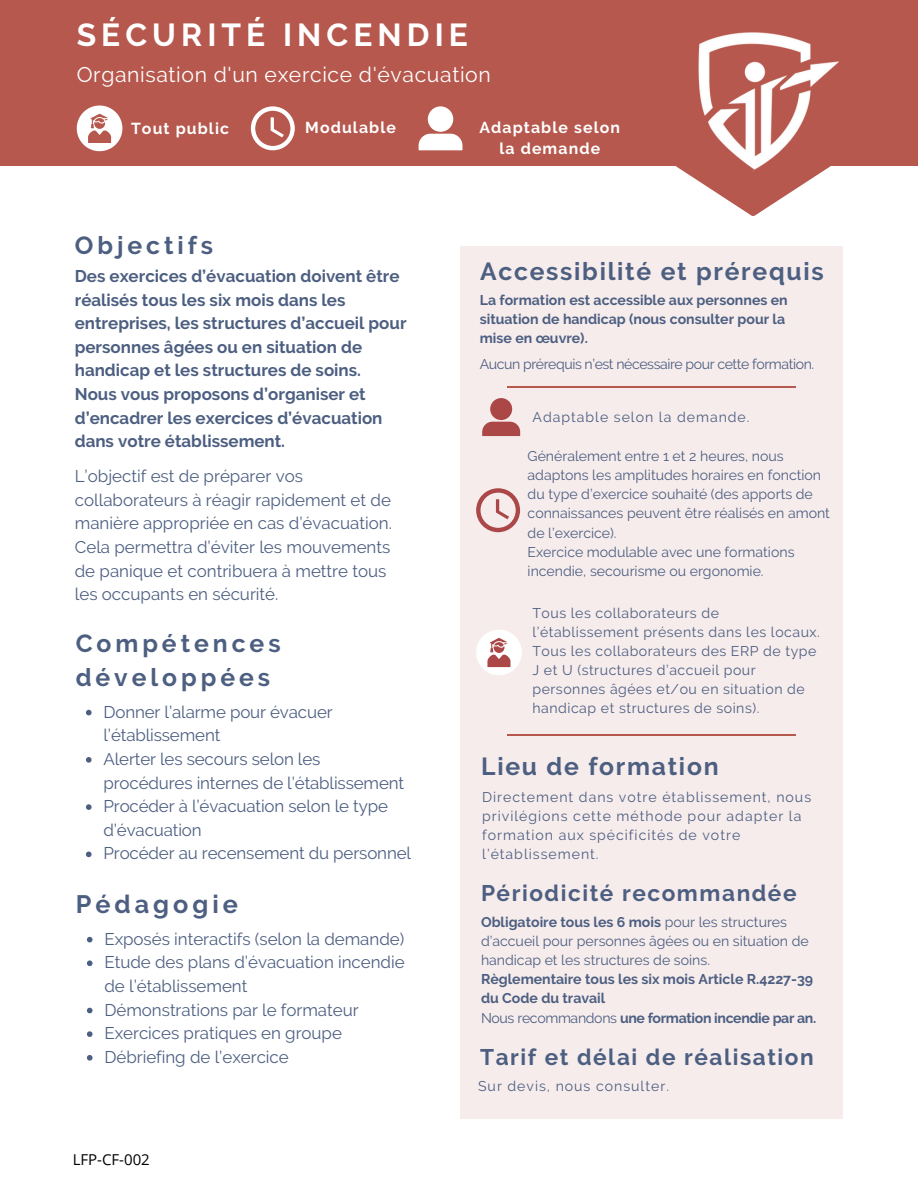
<style>
.page{position:relative;width:918px;height:1188px;background:#fff}
.page>*{position:absolute;margin:0;border:0;box-sizing:border-box;transform-origin:0 0}
.t1{font:700 31.8px "Raleway";letter-spacing:.16em;color:#fff}
.t2{font:700 25.2px "Raleway";letter-spacing:.16em;color:#4d5f81}
.t3{font:700 24.75px "Raleway";letter-spacing:.07em;color:#4d5f81}
.t4{font:700 24.75px/33.8px "Raleway";letter-spacing:.16em;color:#4d5f81}
.t5{font:700 22.5px "Raleway";letter-spacing:.07em;color:#4d5f81}
.t6{font:21.15px "Raleway";letter-spacing:.03em;color:#fff}
.t7{font:16.95px/23.7px "Raleway";color:#4d5f81}
.t8{font:700 16.95px/23.7px "Raleway";color:#4d5f81}
.t9{font:700 15.9px/21.3px "Raleway";letter-spacing:.07em;color:#fff;text-align:center}
.t10{font:15px "Open Sans";color:#000}
.t11{font:14.1px/19.2px "Raleway";color:#4d5f81}
.t12{font:14.1px/19.2px "Raleway";letter-spacing:.035em;color:#4d5f81}
.t13{font:14.1px/19.2px "Raleway";letter-spacing:.07em;color:#4d5f81}
.t14{font:700 14.1px/19.2px "Raleway";color:#4d5f81}
.t15{font:14.1px "Raleway";letter-spacing:-.03em;color:#4d5f81}
.t16{font:700 14.1px "Raleway";letter-spacing:-.025em;color:#4d5f81}
.s1{font-weight:700}
.s2{font-weight:400}
</style>
<div class="page">
<div style="left:0;top:0;width:918px;height:165px;background:#b6584d"></div>
<svg style="left:672px;top:165px;width:133px;height:51px"></svg>
<svg style="left:251px;top:106px;width:44px;height:44px"></svg>
<svg style="left:419px;top:106px;width:43px;height:44px"></svg>
<svg style="left:77px;top:106px;width:45px;height:45px"></svg>
<hr style="left:752px;top:172px;width:2px;height:42px;background:#b6584d">
<div style="left:461px;top:246px;width:382px;height:872px;background:#f6ecec"></div>
<hr style="left:508px;top:386px;width:288px;height:1px;background:#b6584d">
<svg style="left:476px;top:488px;width:44px;height:44px"></svg>
<svg style="left:476px;top:630px;width:46px;height:45px"></svg>
<hr style="left:508px;top:735px;width:288px;height:1px;background:#b6584d">
<svg style="left:86px;top:710px;width:6px;height:5px"></svg>
<svg style="left:86px;top:757px;width:6px;height:6px"></svg>
<svg style="left:86px;top:804px;width:6px;height:6px"></svg>
<svg style="left:86px;top:852px;width:6px;height:5px"></svg>
<svg style="left:87px;top:937px;width:6px;height:5px"></svg>
<svg style="left:87px;top:960px;width:6px;height:6px"></svg>
<svg style="left:87px;top:1008px;width:6px;height:5px"></svg>
<svg style="left:87px;top:1031px;width:6px;height:6px"></svg>
<svg style="left:87px;top:1055px;width:6px;height:6px"></svg>
<img style="left:682px;top:32px;width:163px;height:151px">
<svg style="left:482px;top:398px;width:38px;height:38px"></svg>
<p class="t1" style="left:77px;top:16px;width:393px">SÉCURITÉ INCENDIE</p>
<h5 class="t6" style="left:77px;top:62px;width:416px">Organisation d'un exercice d'évacuation</h5>
<p class="t9" style="left:131px;top:118px;width:100px">Tout public</p>
<h1 class="t9" style="left:305px;top:116px;width:92px">Modulable</h1>
<h4 class="t9" style="left:479px;top:116px;width:142px">Adaptable selon la demande</h4>
<h5 class="t4" style="left:75px;top:228px;width:140px">Objectifs</h5>
<p class="t8" style="left:75px;top:264px;width:333px">Des exercices d’évacuation doivent être réalisés tous les six mois dans les entreprises, les structures d’accueil pour personnes âgées ou en situation de handicap et les structures de soins.<br>Nous vous proposons d’organiser et d’encadrer les exercices d’évacuation dans votre établissement.</p>
<p class="t7" style="left:75px;top:464px;width:319px">L’objectif est de préparer vos collaborateurs à réagir rapidement et de manière appropriée en cas d’évacuation.<br>Cela permettra d’éviter les mouvements de panique et contribuera à mettre tous les occupants en sécurité.</p>
<h2 class="t4" style="left:76px;top:626px;width:206px">Compétences développées</h2>
<h6 class="t7" style="left:103px;top:700px;width:231px">Donner l’alarme pour évacuer l’établissement</h6>
<h2 class="t7" style="left:103px;top:747px;width:302px">Alerter les secours selon les procédures internes de l’établissement</h2>
<p class="t7" style="left:103px;top:794px;width:286px">Procéder à l’évacuation selon le type d’évacuation</p>
<p class="t7" style="left:103px;top:842px;width:309px">Procéder au recensement du personnel</p>
<p class="t2" style="left:76px;top:889px;width:164px">Pédagogie</p>
<p class="t7" style="left:104px;top:927px;width:301px">Exposés interactifs (selon la demande)</p>
<p class="t7" style="left:104px;top:951px;width:302px">Etude des plans d’évacuation incendie de l’établissement</p>
<p class="t7" style="left:104px;top:998px;width:256px">Démonstrations par le formateur</p>
<p class="t7" style="left:104px;top:1021px;width:239px">Exercices pratiques en groupe</p>
<p class="t7" style="left:104px;top:1045px;width:186px">Débriefing de l’exercice</p>
<p class="t10" style="left:73px;top:1149px;width:79px">LFP-CF-002</p>
<p class="t3" style="left:480px;top:257px;width:345px">Accessibilité et prérequis</p>
<p class="t14" style="left:480px;top:290px;width:310px">La formation est accessible aux personnes en situation de handicap (nous consulter pour la mise en œuvre).</p>
<p class="t15" style="left:480px;top:356px;width:336px">Aucun prérequis n’est nécessaire pour cette formation.</p>
<p class="t13" style="left:532px;top:407px;width:219px">Adaptable selon la demande.</p>
<h5 class="t11" style="left:528px;top:447px;width:304px">Généralement entre 1 et 2 heures, nous adaptons les amplitudes horaires en fonction du type d’exercice souhaité (des apports de connaissances peuvent être réalisés en amont de l’exercice).</h5>
<p class="t11" style="left:528px;top:542px;width:268px">Exercice modulable avec une formations incendie, secourisme ou ergonomie.</p>
<p class="t12" style="left:532px;top:603px;width:289px">Tous les collaborateurs de l’établissement présents dans les locaux.</p>
<h5 class="t12" style="left:532px;top:641px;width:285px">Tous les collaborateurs des ERP de type J et U (structures d’accueil pour personnes âgées et/ou en situation de handicap et structures de soins).</h5>
<p class="t3" style="left:481px;top:752px;width:239px">Lieu de formation</p>
<p class="t13" style="left:482px;top:787px;width:331px">Directement dans votre établissement, nous privilégions cette méthode pour adapter la formation aux spécificités de votre l’établissement.</p>
<p class="t5" style="left:481px;top:880px;width:317px">Périodicité recommandée</p>
<h2 class="t11" style="left:481px;top:912px;width:329px"><span class="s1">Obligatoire tous les 6 mois</span> pour les structures d’accueil pour personnes âgées ou en situation de handicap et les structures de soins.</h2>
<p class="t14" style="left:481px;top:970px;width:334px">Règlementaire tous les six mois Article R.4227-39 du Code du travail</p>
<p class="t16" style="left:481px;top:1009px;width:337px"><span class="s2">Nous recommandons</span> une formation incendie par an.</p>
<p class="t5" style="left:480px;top:1044px;width:335px">Tarif et délai de réalisation</p>
<p class="t13" style="left:478px;top:1076px;width:192px">Sur devis, nous consulter.</p>
</div>
